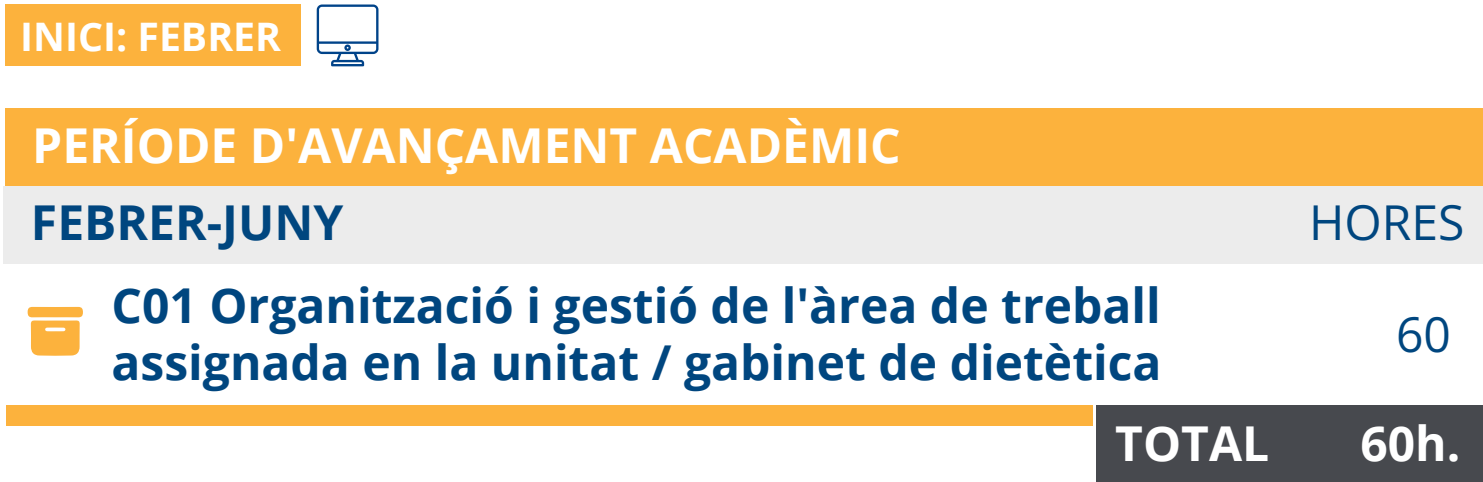
<style>
.page{position:relative;width:1483px;height:482px;background:#fff}
.page>*{position:absolute;margin:0;border:0;box-sizing:border-box;transform-origin:0 0}
.t1{font:700 48px/57.6px "Open Sans";color:#00467f}
.t2{font:700 48px "Open Sans";color:#fff}
.t3{font:48px "Open Sans";color:#00467f}
.t4{font:700 39.2px "Open Sans";color:#fff}
</style>
<div class="page">
<div style="left:5px;top:4px;width:295px;height:62px;background:#fcb23d"></div>
<svg style="left:317px;top:4px;width:61px;height:62px"></svg>
<div style="left:5px;top:108px;width:1478px;height:78px;background:#fcb23d"></div>
<div style="left:6px;top:405px;width:1086px;height:20px;background:#fcb23d"></div>
<div style="left:3px;top:186px;width:1480px;height:77px;background:#ececec"></div>
<div style="left:1096px;top:405px;width:387px;height:76px;background:#47494e"></div>
<svg style="left:28px;top:306px;width:55px;height:49px"></svg>
<p class="t4" style="left:20px;top:9px;width:263px">INICI: FEBRER</p>
<p class="t2" style="left:32px;top:111px;width:870px">PERÍODE D'AVANÇAMENT ACADÈMIC</p>
<p class="t1" style="left:31px;top:193px;width:314px">FEBRER-JUNY</p>
<p class="t3" style="left:1309px;top:189px;width:157px">HORES</p>
<p class="t1" style="left:112px;top:275px;width:1051px">C01 Organització i gestió de l'àrea de treball assignada en la unitat / gabinet de dietètica</p>
<p class="t3" style="left:1396px;top:301px;width:56px">60</p>
<p class="t2" style="left:1115px;top:409px;width:156px">TOTAL</p>
<p class="t2" style="left:1360px;top:409px;width:102px">60h.</p>
</div>
